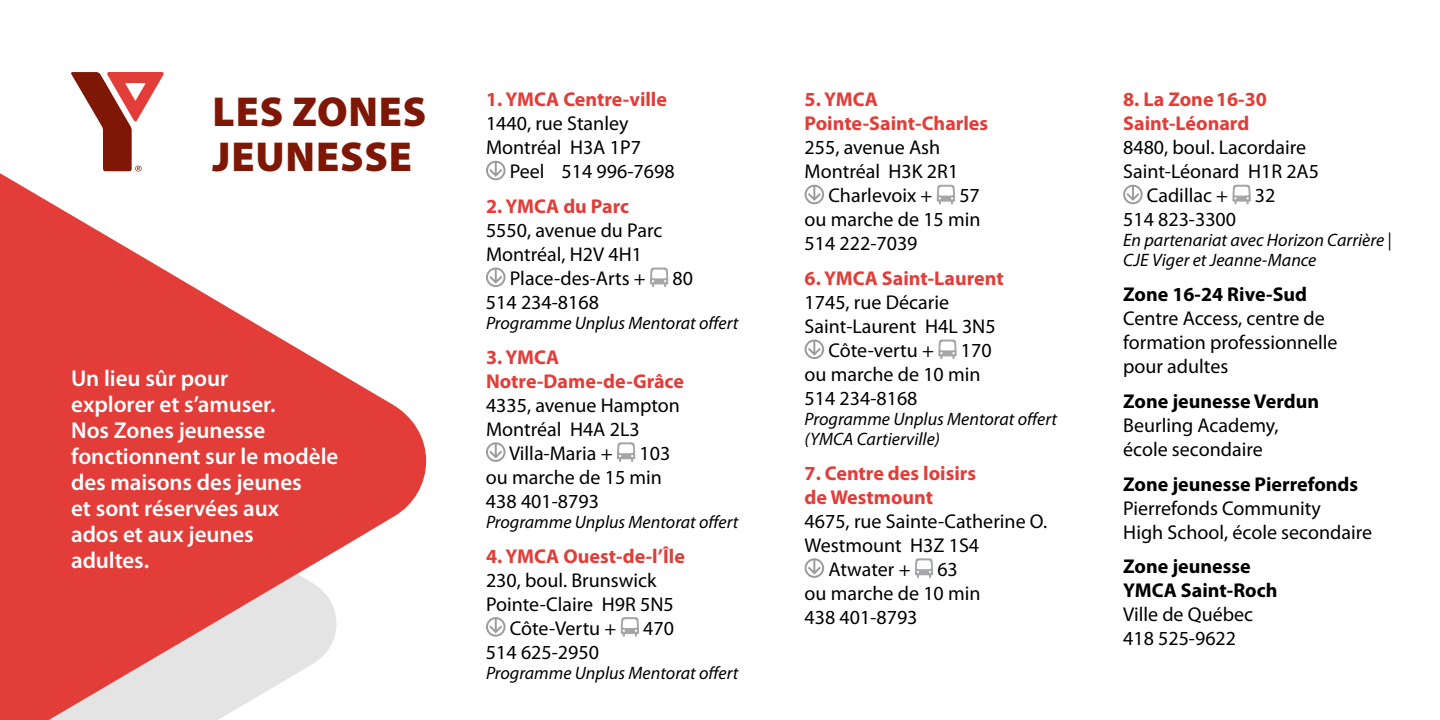
<style>
.page{position:relative;width:1440px;height:720px;background:#fff}
.page>*{position:absolute;margin:0;border:0;box-sizing:border-box;transform-origin:0 0}
.t1{font:900 42px/46px "Myriad Pro";letter-spacing:.02em;color:#7e1705}
.t2{font:600 23px/26px "Myriad Pro";letter-spacing:-.005em;color:#fff}
.t3{font:20px/24px "Myriad Pro";color:#000}
.t4{font:700 20px/24px "Myriad Pro";color:#e23d39}
.t5{font:700 20px/24px "Myriad Pro";color:#000}
.t6{font:italic 18px/20px "Myriad Pro";color:#000}
</style>
<div class="page">
<svg style="left:0;top:171px;width:426px;height:549px;fill:#e23d39"></svg>
<svg style="left:486px;top:161px;width:20px;height:19px"></svg>
<svg style="left:486px;top:268px;width:20px;height:19px"></svg>
<svg style="left:650px;top:267px;width:18px;height:20px"></svg>
<svg style="left:486px;top:442px;width:20px;height:20px"></svg>
<svg style="left:617px;top:442px;width:18px;height:20px"></svg>
<svg style="left:486px;top:617px;width:20px;height:20px"></svg>
<svg style="left:621px;top:617px;width:18px;height:20px"></svg>
<svg style="left:805px;top:185px;width:19px;height:19px"></svg>
<svg style="left:937px;top:184px;width:18px;height:20px"></svg>
<svg style="left:805px;top:340px;width:19px;height:19px"></svg>
<svg style="left:938px;top:339px;width:19px;height:20px"></svg>
<svg style="left:805px;top:558px;width:19px;height:20px"></svg>
<svg style="left:915px;top:558px;width:18px;height:20px"></svg>
<svg style="left:1123px;top:185px;width:20px;height:19px"></svg>
<svg style="left:1232px;top:184px;width:19px;height:20px"></svg>
<svg style="left:71px;top:72px;width:93px;height:99px"></svg>
<h1 class="t1" style="left:213px;top:89px;width:215px">LES ZONES<br>JEUNESSE</h1>
<p class="t2" style="left:71px;top:364px;width:269px">Un lieu sûr pour<br>explorer et s’amuser.<br>Nos Zones jeunesse fonctionnent sur le modèle des maisons des jeunes<br>et sont réservées aux<br>ados et aux jeunes<br>adultes.</p>
<p class="t4" style="left:486px;top:87px;width:183px">1. YMCA Centre-ville</p>
<p class="t3" style="left:486px;top:111px;width:144px">1440, rue Stanley</p>
<p class="t3" style="left:486px;top:135px;width:156px">Montréal H3A 1P7</p>
<p class="t3" style="left:510px;top:159px;width:166px">Peel 514 996-7698</p>
<p class="t4" style="left:486px;top:194px;width:145px">2. YMCA du Parc</p>
<p class="t3" style="left:486px;top:218px;width:178px">5550, avenue du Parc<br>Montréal, H2V 4H1</p>
<p class="t3" style="left:510px;top:266px;width:137px">Place-des-Arts +</p>
<p class="t3" style="left:673px;top:266px;width:22px">80</p>
<p class="t3" style="left:486px;top:290px;width:114px">514 234-8168</p>
<p class="t6" style="left:486px;top:313px;width:254px">Programme Unplus Mentorat offert</p>
<p class="t4" style="left:486px;top:344px;width:200px">3. YMCA<br>Notre-Dame-de-Grâce</p>
<p class="t3" style="left:486px;top:393px;width:196px">4335, avenue Hampton</p>
<p class="t3" style="left:486px;top:417px;width:155px">Montréal H4A 2L3</p>
<p class="t3" style="left:509px;top:441px;width:105px">Villa-Maria +</p>
<p class="t3" style="left:486px;top:441px;width:186px;text-indent:154px">103 ou marche de 15 min<br>438 401-8793</p>
<p class="t6" style="left:486px;top:512px;width:254px">Programme Unplus Mentorat offert</p>
<p class="t4" style="left:486px;top:543px;width:200px">4. YMCA Ouest-de-l’Île</p>
<p class="t3" style="left:486px;top:568px;width:172px">230, boul. Brunswick</p>
<p class="t3" style="left:486px;top:592px;width:189px">Pointe-Claire H9R 5N5</p>
<p class="t3" style="left:510px;top:616px;width:108px">Côte-Vertu +</p>
<p class="t3" style="left:643px;top:616px;width:32px">470</p>
<p class="t3" style="left:486px;top:640px;width:114px">514 625-2950</p>
<p class="t6" style="left:486px;top:662px;width:254px">Programme Unplus Mentorat offert</p>
<p class="t4" style="left:805px;top:87px;width:185px">5. YMCA<br>Pointe-Saint-Charles</p>
<p class="t3" style="left:805px;top:135px;width:137px">255, avenue Ash</p>
<p class="t3" style="left:805px;top:159px;width:155px">Montréal H3K 2R1</p>
<p class="t3" style="left:828px;top:183px;width:106px">Charlevoix +</p>
<p class="t3" style="left:805px;top:183px;width:177px;text-align:justify;text-indent:155px">57 ou marche de 15 min 514 222-7039</p>
<p class="t4" style="left:805px;top:266px;width:201px">6. YMCA Saint-Laurent</p>
<p class="t3" style="left:805px;top:290px;width:146px">1745, rue Décarie</p>
<p class="t3" style="left:805px;top:314px;width:193px">Saint-Laurent H4L 3N5</p>
<p class="t3" style="left:828px;top:338px;width:107px">Côte-vertu +</p>
<p class="t3" style="left:805px;top:338px;width:189px;text-indent:156px">170 ou marche de 10 min<br>514 234-8168</p>
<p class="t6" style="left:805px;top:409px;width:254px">Programme Unplus Mentorat offert (YMCA Cartierville)</p>
<p class="t4" style="left:805px;top:460px;width:173px">7. Centre des loisirs de Westmount</p>
<p class="t3" style="left:805px;top:509px;width:244px">4675, rue Sainte-Catherine O.</p>
<p class="t3" style="left:805px;top:533px;width:176px">Westmount H3Z 1S4</p>
<p class="t3" style="left:828px;top:557px;width:84px">Atwater +</p>
<p class="t3" style="left:805px;top:557px;width:177px;text-indent:133px">63 ou marche de 10 min<br>438 401-8793</p>
<p class="t4" style="left:1123px;top:87px;width:145px">8. La Zone16-30<br>Saint-Léonard</p>
<p class="t3" style="left:1123px;top:135px;width:184px">8480, boul. Lacordaire</p>
<p class="t3" style="left:1123px;top:159px;width:197px">Saint-Léonard H1R 2A5</p>
<p class="t3" style="left:1147px;top:183px;width:83px">Cadillac +</p>
<p class="t3" style="left:1255px;top:183px;width:22px">32</p>
<p class="t3" style="left:1123px;top:207px;width:114px">514 823-3300</p>
<p class="t6" style="left:1123px;top:230px;width:270px">En partenariat avec Horizon Carrière |<br>CJE Viger et Jeanne-Mance</p>
<p class="t5" style="left:1123px;top:282px;width:185px">Zone 16-24 Rive-Sud</p>
<p class="t3" style="left:1123px;top:306px;width:216px">Centre Access, centre de formation professionnelle pour adultes</p>
<p class="t5" style="left:1123px;top:388px;width:197px">Zone jeunesse Verdun</p>
<p class="t3" style="left:1123px;top:413px;width:157px">Beurling Academy, école secondaire</p>
<p class="t5" style="left:1123px;top:471px;width:237px">Zone jeunesse Pierrefonds</p>
<p class="t3" style="left:1123px;top:496px;width:250px">Pierrefonds Community<br>High School, école secondaire</p>
<p class="t5" style="left:1123px;top:554px;width:156px">Zone jeunesse<br>YMCA Saint-Roch</p>
<p class="t3" style="left:1123px;top:602px;width:131px">Ville de Québec<br>418 525-9622</p>
</div>
